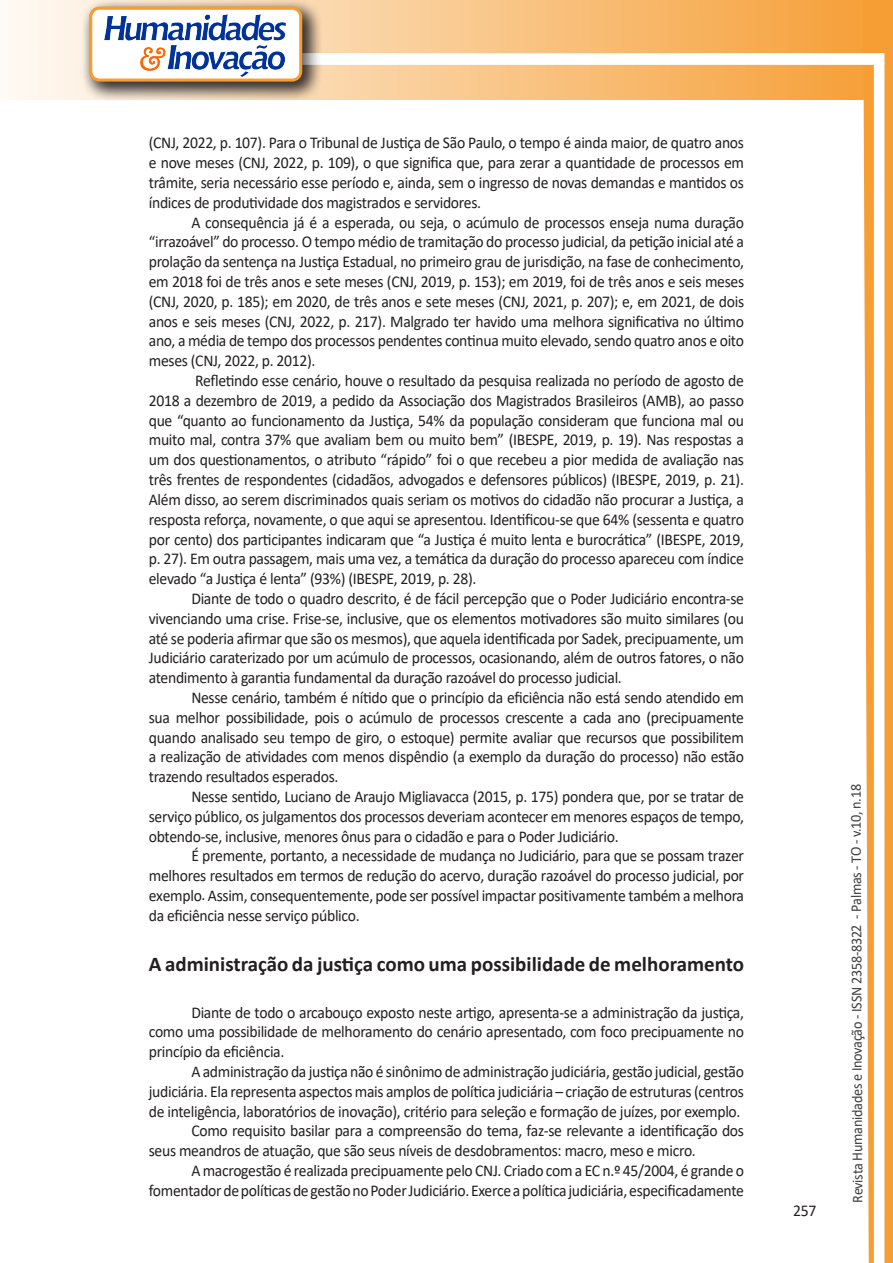
<style>
.page{position:relative;width:893px;height:1263px;background:#fff}
.page>*{position:absolute;margin:0;border:0;box-sizing:border-box;transform-origin:0 0}
.Titulo_2{font:700 21px "Calibri";color:#231f20}
.texto{font:16.5px/19.8px "Calibri";letter-spacing:-.02em;color:#231f20;text-align:justify;scale:.95 1}
.t1{font:15px "Calibri";letter-spacing:-.025em;color:#3e3e3f;scale:.95 1}
</style>
<div class="page">
<svg style="left:5px;top:0;width:858px;height:100px;background:#f9c484"></svg>
<div style="left:302px;top:53px;width:582px;height:12px;background:#fff;border:2px solid #fff"></div>
<svg style="left:863px;top:0;width:30px;height:1263px"></svg>
<div style="left:81px;top:0;width:241px;height:102px;background:#231f20;opacity:.75"></div>
<div style="left:91px;top:8px;width:210px;height:72px;background:#fff;border-radius:9px"></div>
<img style="left:104px;top:14px;width:181px;height:62px">
<div style="left:89px;top:7px;width:213px;height:75px;border:3px solid #f69e34;border-radius:9px"></div>
<p class="texto" style="left:149px;top:133px;width:628px">(CNJ, 2022, p. 107). Para o Tribunal de Justiça de São Paulo, o tempo é ainda maior, de quatro anos e nove meses (CNJ, 2022, p. 109), o que significa que, para zerar a quantidade de processos em trâmite, seria necessário esse período e, ainda, sem o ingresso de novas demandas e mantidos os índices de produtividade dos magistrados e servidores.</p>
<p class="texto" style="left:149px;top:212px;width:628px;text-indent:43px">A consequência já é a esperada, ou seja, o acúmulo de processos enseja numa duração “irrazoável” do processo. O tempo médio de tramitação do processo judicial, da petição inicial até a prolação da sentença na Justiça Estadual, no primeiro grau de jurisdição, na fase de conhecimento, em 2018 foi de três anos e sete meses (CNJ, 2019, p. 153); em 2019, foi de três anos e seis meses (CNJ, 2020, p. 185); em 2020, de três anos e sete meses (CNJ, 2021, p. 207); e, em 2021, de dois anos e seis meses (CNJ, 2022, p. 217). Malgrado ter havido uma melhora significativa no último ano, a média de tempo dos processos pendentes continua muito elevado, sendo quatro anos e oito meses (CNJ, 2022, p. 2012).</p>
<p class="texto" style="left:149px;top:370px;width:628px;text-indent:46px">Refletindo esse cenário, houve o resultado da pesquisa realizada no período de agosto de 2018 a dezembro de 2019, a pedido da Associação dos Magistrados Brasileiros (AMB), ao passo que “quanto ao funcionamento da Justiça, 54% da população consideram que funciona mal ou muito mal, contra 37% que avaliam bem ou muito bem” (IBESPE, 2019, p. 19). Nas respostas a um dos questionamentos, o atributo “rápido” foi o que recebeu a pior medida de avaliação nas três frentes de respondentes (cidadãos, advogados e defensores públicos) (IBESPE, 2019, p. 21).<br>Além disso, ao serem discriminados quais seriam os motivos do cidadão não procurar a Justiça, a resposta reforça, novamente, o que aqui se apresentou. Identificou-se que 64% (sessenta e quatro por cento) dos participantes indicaram que “a Justiça é muito lenta e burocrática” (IBESPE, 2019, p. 27). Em outra passagem, mais uma vez, a temática da duração do processo apareceu com índice elevado “a Justiça é lenta” (93%) (IBESPE, 2019, p. 28).</p>
<p class="texto" style="left:149px;top:588px;width:628px;text-indent:43px">Diante de todo o quadro descrito, é de fácil percepção que o Poder Judiciário encontra-se vivenciando uma crise. Frise-se, inclusive, que os elementos motivadores são muito similares (ou até se poderia afirmar que são os mesmos), que aquela identificada por Sadek, precipuamente, um Judiciário caraterizado por um acúmulo de processos, ocasionando, além de outros fatores, o não atendimento à garantia fundamental da duração razoável do processo judicial.</p>
<p class="texto" style="left:149px;top:687px;width:628px;text-indent:43px">Nesse cenário, também é nítido que o princípio da eficiência não está sendo atendido em sua melhor possibilidade, pois o acúmulo de processos crescente a cada ano (precipuamente quando analisado seu tempo de giro, o estoque) permite avaliar que recursos que possibilitem a realização de atividades com menos dispêndio (a exemplo da duração do processo) não estão trazendo resultados esperados.</p>
<p class="texto" style="left:149px;top:786px;width:628px;text-indent:43px">Nesse sentido, Luciano de Araujo Migliavacca (2015, p. 175) pondera que, por se tratar de serviço público, os julgamentos dos processos deveriam acontecer em menores espaços de tempo, obtendo-se, inclusive, menores ônus para o cidadão e para o Poder Judiciário.</p>
<p class="texto" style="left:149px;top:845px;width:628px;text-indent:43px">É premente, portanto, a necessidade de mudança no Judiciário, para que se possam trazer melhores resultados em termos de redução do acervo, duração razoável do processo judicial, por exemplo. Assim, consequentemente, pode ser possível impactar positivamente também a melhora da eficiência nesse serviço público.</p>
<p class="Titulo_2" style="left:149px;top:949px;width:597px">A administração da justiça como uma possibilidade de melhoramento</p>
<p class="texto" style="left:149px;top:1002px;width:628px;text-indent:43px">Diante de todo o arcabouço exposto neste artigo, apresenta-se a administração da justiça, como uma possibilidade de melhoramento do cenário apresentado, com foco precipuamente no princípio da eficiência.</p>
<p class="texto" style="left:149px;top:1061px;width:628px;text-indent:43px">A administração da justiça não é sinônimo de administração judiciária, gestão judicial, gestão judiciária. Ela representa aspectos mais amplos de política judiciária – criação de estruturas (centros de inteligência, laboratórios de inovação), critério para seleção e formação de juízes, por exemplo.</p>
<p class="texto" style="left:149px;top:1120px;width:628px;text-indent:43px">Como requisito basilar para a compreensão do tema, faz-se relevante a identificação dos seus meandros de atuação, que são seus níveis de desdobramentos: macro, meso e micro.</p>
<p class="texto" style="left:149px;top:1160px;width:628px;text-align:right">A macrogestão é realizada precipuamente pelo CNJ. Criado com a EC n.º 45/2004, é grande o fomentador de políticas de gestão no Poder Judiciário. Exerce a política judiciária, especificadamente</p>
<p class="texto" style="left:793px;top:1200px;width:26px">257</p>
<p class="t1" style="left:846px;top:1203px;width:442px;rotate:-90deg">Revista Humanidades e Inovação - ISSN 2358-8322 - Palmas - TO - v.10, n.18</p>
</div>
